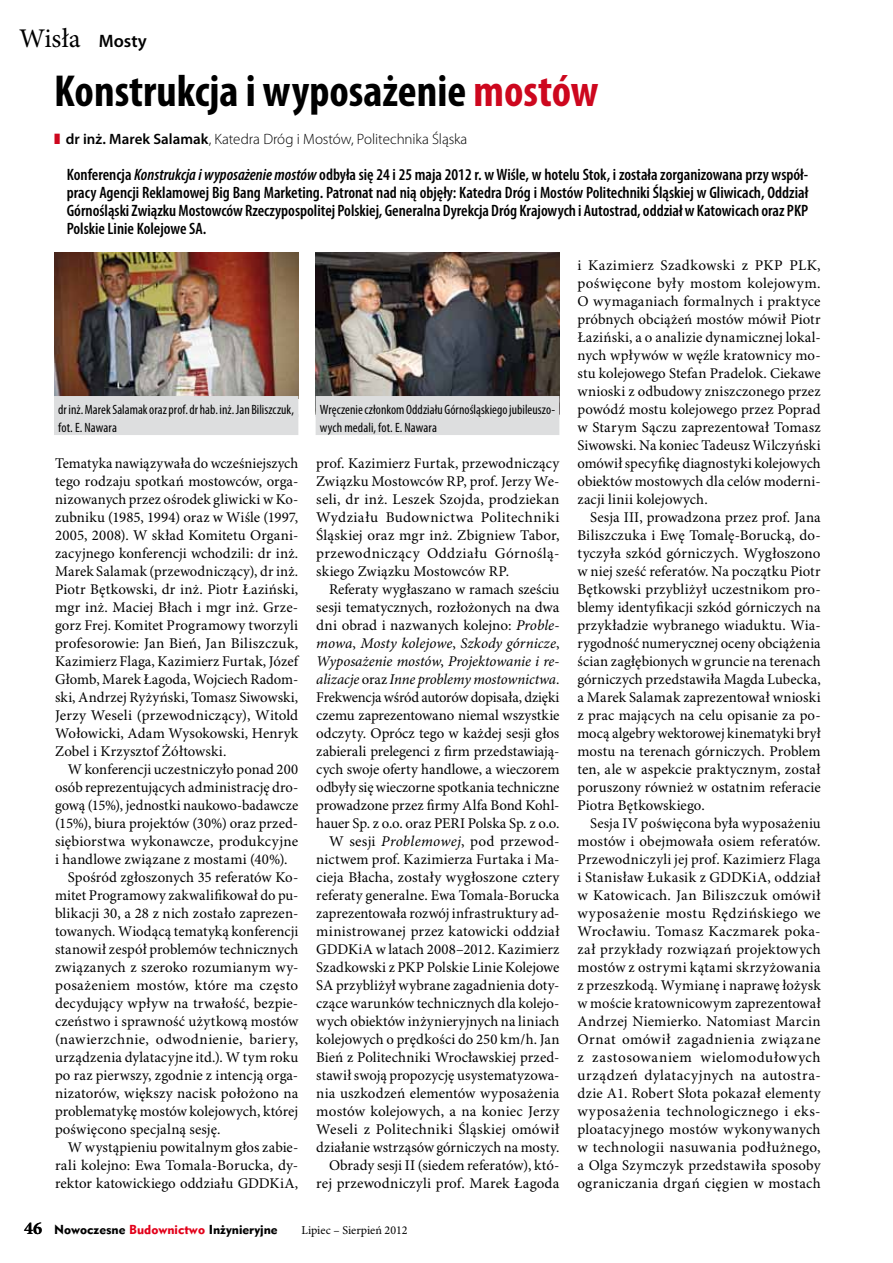
<style>
.page{position:relative;width:893px;height:1263px;background:#fff}
.page>*{position:absolute;margin:0;border:0;box-sizing:border-box;transform-origin:0 0}
.t1{font:700 condensed 45px "Myriad Pro";color:#000}
.t2{font:27px "Minion Pro";color:#000}
.t3{font:700 18px "Minion Pro";color:#000}
.t4{font:600 condensed 16.5px/18px "Myriad Pro";color:#000;text-align:justify}
.t5{font:300 15px "Myriad Pro";letter-spacing:-.005em;color:#000}
.t6{font:14.85px/18px "Minion Pro";letter-spacing:.005em;color:#000;text-align:justify}
.t7{font:14.85px "Minion Pro";letter-spacing:.025em;color:#000}
.t8{font:condensed 13.5px/18px "Myriad Pro";letter-spacing:.005em;color:#000}
.t9{font:12px "Geometr 415 Blk PL";color:#000}
.t10{font:12px "Minion Pro";color:#000}
.s1{font-family:"Myriad Pro";font-weight:600;font-size:18px}
.s2{color:#cd071e}
.s3{font-weight:600}
.s4{font-style:italic}
.s5{color:#e2001a}
</style>
<div class="page">
<img style="left:54px;top:252px;width:244px;height:144px">
<div style="left:54px;top:396px;width:244px;height:21px;background:#dddedf"></div>
<div style="left:54px;top:414px;width:244px;height:21px;background:#dddedf"></div>
<img style="left:316px;top:252px;width:243px;height:144px">
<div style="left:316px;top:396px;width:243px;height:21px;background:#dddedf"></div>
<div style="left:316px;top:414px;width:243px;height:21px;background:#dddedf"></div>
<h2 class="t2" style="left:19px;top:22px;width:129px">Wisła <span class="s1">Mosty</span></h2>
<h1 class="t1" style="left:54px;top:66px;width:546px">Konstrukcja i wyposażenie <span class="s2">mostów</span></h1>
<p class="t5" style="left:54px;top:131px;width:415px"><span class="s2">❚</span> <span class="s3">dr inż. Marek Salamak</span>, Katedra Dróg i Mostów, Politechnika Śląska</p>
<p class="t4" style="left:67px;top:166px;width:743px">Konferencja <span class="s4">Konstrukcja i wyposażenie mostów</span> odbyła się 24 i 25 maja 2012 r. wWiśle, w hotelu Stok, i została zorganizowana przy współ&shy;pracy Agencji Reklamowej Big Bang Marketing. Patronat nad nią objęły: Katedra Dróg i Mostów Politechniki Śląskiej w Gliwicach, Oddział Górnośląski Związku Mostowców Rzeczypospolitej Polskiej, Generalna Dyrekcja Dróg Krajowych i Autostrad, oddział wKatowicach oraz PKP Polskie Linie Kolejowe SA.</p>
<p class="t3" style="left:24px;top:1218px;width:19px">46</p>
<p class="t8" style="left:58px;top:401px;width:237px">dr inż. Marek Salamak oraz prof. dr hab. inż. Jan Biliszczuk, fot. E. Nawara</p>
<p class="t8" style="left:320px;top:401px;width:237px">Wręczenie członkom Oddziału Górnośląskiego jubileuszo&shy;wych medali, fot. E. Nawara</p>
<p class="t6" style="left:55px;top:455px;width:245px">Tematyka nawiązywała do wcześniejszych tego rodzaju spotkań mostowców, orga&shy;nizowanych przez ośrodek gliwicki w Ko&shy;zubniku (1985, 1994) oraz w Wiśle (1997, 2005, 2008). W skład Komitetu Organi&shy;zacyjnego konferencji wchodzili: dr inż.<br>Marek Salamak (przewodniczący), dr inż.<br>Piotr Bętkowski, dr inż. Piotr Łaziński, mgr inż. Maciej Błach i mgr inż. Grze&shy;gorz Frej. Komitet Programowy tworzyli profesorowie: Jan Bień, Jan Biliszczuk, Kazimierz Flaga, Kazimierz Furtak, Józef Głomb, Marek Łagoda, Wojciech Radom&shy;ski, Andrzej Ryżyński, Tomasz Siwowski, Jerzy Weseli (przewodniczący), Witold Wołowicki, Adam Wysokowski, Henryk Zobel i Krzysztof Żółtowski.</p>
<p class="t6" style="left:68px;top:761px;width:232px">W konferencji uczestniczyło ponad 200</p>
<p class="t6" style="left:55px;top:779px;width:245px">osób reprezentujących administrację dro-</p>
<p class="t6" style="left:55px;top:797px;width:245px">gową (15%), jednostki naukowo-badawcze</p>
<p class="t6" style="left:55px;top:815px;width:245px">(15%), biura projektów (30%) oraz przed-</p>
<p class="t6" style="left:55px;top:833px;width:245px">siębiorstwa wykonawcze, produkcyjne</p>
<p class="t6" style="left:55px;top:851px;width:234px">i handlowe związane z mostami (40%).</p>
<p class="t6" style="left:68px;top:869px;width:232px">Spośród zgłoszonych 35 referatów Ko-</p>
<p class="t6" style="left:55px;top:887px;width:245px">mitet Programowy zakwalifikował do pu-</p>
<p class="t6" style="left:55px;top:905px;width:245px">blikacji 30, a 28 z nich zostało zaprezen-</p>
<p class="t6" style="left:55px;top:923px;width:245px">towanych. Wiodącą tematyką konferencji</p>
<p class="t6" style="left:55px;top:941px;width:245px">stanowił zespół problemów technicznych</p>
<p class="t6" style="left:55px;top:959px;width:245px">związanych z szeroko rozumianym wy-</p>
<p class="t6" style="left:55px;top:977px;width:245px">posażeniem mostów, które ma często</p>
<p class="t6" style="left:55px;top:995px;width:245px">decydujący wpływ na trwałość, bezpie-</p>
<p class="t6" style="left:55px;top:1013px;width:245px">czeństwo i sprawność użytkową mostów</p>
<p class="t7" style="left:55px;top:1030px;width:245px">(nawierzchnie, odwodnienie, bariery,</p>
<p class="t6" style="left:55px;top:1049px;width:245px">urządzenia dylatacyjne itd.). W tym roku</p>
<p class="t6" style="left:55px;top:1067px;width:245px">po raz pierwszy, zgodnie z intencją orga-</p>
<p class="t6" style="left:55px;top:1085px;width:245px">nizatorów, większy nacisk położono na</p>
<p class="t6" style="left:55px;top:1103px;width:245px">problematykę mostów kolejowych, której</p>
<p class="t6" style="left:55px;top:1121px;width:167px">poświęcono specjalną sesję.</p>
<p class="t6" style="left:68px;top:1139px;width:232px">W wystąpieniu powitalnym głos zabie-</p>
<p class="t6" style="left:55px;top:1157px;width:245px">rali kolejno: Ewa Tomala-Borucka, dy-</p>
<p class="t6" style="left:55px;top:1175px;width:245px">rektor katowickiego oddziału GDDKiA,</p>
<p class="t6" style="left:316px;top:455px;width:245px">prof. Kazimierz Furtak, przewodniczący Związku Mostowców RP, prof. Jerzy We&shy;seli, dr inż. Leszek Szojda, prodziekan Wydziału Budownictwa Politechniki Śląskiej oraz mgr inż. Zbigniew Tabor, przewodniczący Oddziału Górnoślą&shy;skiego Związku Mostowców RP.</p>
<p class="t6" style="left:316px;top:581px;width:245px;text-align:right">Referaty wygłaszano w ramach sześciu sesji tematycznych, rozłożonych na dwa dni obrad i nazwanych kolejno: <span class="s4">Proble&shy;mowa</span>, <span class="s4">Mosty kolejowe</span>, <span class="s4">Szkody górnicze</span>, <span class="s4">Wyposażenie mostów</span>, <span class="s4">Projektowanie i re&shy;alizacje</span> oraz <span class="s4">Inne problemy mostownictwa</span>.<br>Frekwencja wśród autorów dopisała, dzięki czemu zaprezentowano niemal wszystkie odczyty. Oprócz tego w każdej sesji głos zabierali prelegenci z firm przedstawiają&shy;cych swoje oferty handlowe, a wieczorem odbyły się wieczorne spotkania techniczne prowadzone przez firmy Alfa Bond Kohl&shy;hauer Sp. z o.o. oraz PERI Polska Sp. z o.o.<br>W sesji <span class="s4">Problemowej</span>, pod przewod&shy;nictwem prof. Kazimierza Furtaka i Ma&shy;cieja Błacha, zostały wygłoszone cztery referaty generalne. Ewa Tomala-Borucka zaprezentowała rozwój infrastruktury ad&shy;ministrowanej przez katowicki oddział GDDKiA w latach 2008–2012. Kazimierz Szadkowski z PKP Polskie Linie Kolejowe SA przybliżył wybrane zagadnienia doty&shy;czące warunków technicznych dla kolejo&shy;wych obiektów inżynieryjnych na liniach kolejowych o prędkości do 250 km/h. Jan Bień z Politechniki Wrocławskiej przed&shy;stawił swoją propozycję usystematyzowa&shy;nia uszkodzeń elementów wyposażenia mostów kolejowych, a na koniec Jerzy Weseli z Politechniki Śląskiej omówił działanie wstrząsów górniczych na mosty.<br>Obrady sesji II (siedem referatów), któ&shy;rej przewodniczyli prof. Marek Łagoda</p>
<p class="t9" style="left:54px;top:1221px;width:225px">Nowoczesne <span class="s5">Budownictwo</span> Inżynieryjne</p>
<p class="t10" style="left:302px;top:1223px;width:108px">Lipiec – Sierpień 2012</p>
<p class="t6" style="left:577px;top:257px;width:245px">i Kazimierz Szadkowski z PKP PLK, poświęcone były mostom kolejowym.<br>O wymaganiach formalnych i praktyce próbnych obciążeń mostów mówił Piotr Łaziński, a o analizie dynamicznej lokal&shy;nych wpływów w węźle kratownicy mo&shy;stu kolejowego Stefan Pradelok. Ciekawe wnioski z odbudowy zniszczonego przez powódź mostu kolejowego przez Poprad w Starym Sączu zaprezentował Tomasz Siwowski. Na koniec Tadeusz Wilczyński omówił specyfikę diagnostyki kolejowych obiektów mostowych dla celów moderni&shy;zacji linii kolejowych.</p>
<p class="t6" style="left:577px;top:509px;width:245px;text-indent:13px">Sesja III, prowadzona przez prof. Jana Biliszczuka i Ewę Tomalę-Borucką, do&shy;tyczyła szkód górniczych. Wygłoszono w niej sześć referatów. Na początku Piotr Bętkowski przybliżył uczestnikom pro&shy;blemy identyfikacji szkód górniczych na przykładzie wybranego wiaduktu. Wia&shy;rygodność numerycznej oceny obciążenia ścian zagłębionych w gruncie na terenach górniczych przedstawiła Magda Lubecka, a Marek Salamak zaprezentował wnioski z prac mających na celu opisanie za po&shy;mocą algebry wektorowej kinematyki brył mostu na terenach górniczych. Problem ten, ale w aspekcie praktycznym, został poruszony również w ostatnim referacie Piotra Bętkowskiego.</p>
<p class="t6" style="left:577px;top:815px;width:245px;text-indent:13px">Sesja IV poświęcona była wyposażeniu mostów i obejmowała osiem referatów.<br>Przewodniczyli jej prof. Kazimierz Flaga i Stanisław Łukasik z GDDKiA, oddział w Katowicach. Jan Biliszczuk omówił wyposażenie mostu Rędzińskiego we Wrocławiu. Tomasz Kaczmarek poka&shy;zał przykłady rozwiązań projektowych mostów z ostrymi kątami skrzyżowania z przeszkodą. Wymianę i naprawę łożysk w moście kratownicowym zaprezentował Andrzej Niemierko. Natomiast Marcin Ornat omówił zagadnienia związane z zastosowaniem wielomodułowych urządzeń dylatacyjnych na autostra&shy;dzie A1. Robert Słota pokazał elementy wyposażenia technologicznego i eks&shy;ploatacyjnego mostów wykonywanych w technologii nasuwania podłużnego, a Olga Szymczyk przedstawiła sposoby ograniczania drgań cięgien w mostach</p>
</div>
